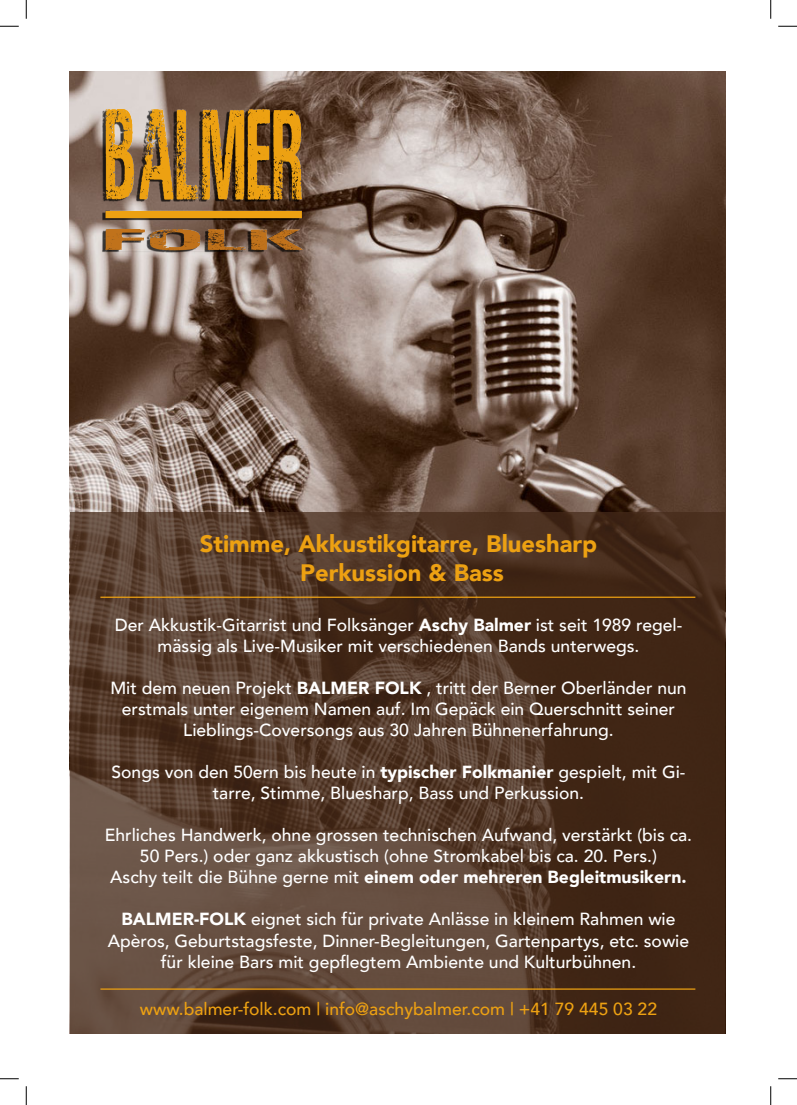
<style>
.page{position:relative;width:797px;height:1105px;background:#fff}
.page>*{position:absolute;margin:0;border:0;box-sizing:border-box;transform-origin:0 0}
.t1{font:900 23.75px "Avenir";color:#eda112}
.t2{font:500 17.5px/21px "Avenir";color:#fff;text-align:center}
.t3{font:900 17.5px "Avenir";color:#fff}
.t4{font:500 17.5px "Avenir";color:#eda112}
.s1{font-weight:900}
.s2{font-weight:500}
</style>
<div class="page">
<img style="left:70px;top:71px;width:655px;height:962px">
<svg style="left:71px;top:512px;width:654px;height:522px;background:#53392a"></svg>
<img style="left:101px;top:104px;width:204px;height:152px">
<hr style="left:100px;top:988px;width:595px;height:2px;background:#eda112">
<hr style="left:100px;top:597px;width:595px;height:1px;background:#eda112">
<svg style="left:0;top:25px;width:19px;height:2px"></svg>
<svg style="left:778px;top:25px;width:19px;height:2px"></svg>
<svg style="left:0;top:1078px;width:19px;height:1px"></svg>
<svg style="left:778px;top:1078px;width:19px;height:1px"></svg>
<svg style="left:25px;top:0;width:2px;height:19px"></svg>
<svg style="left:25px;top:1086px;width:2px;height:19px"></svg>
<svg style="left:770px;top:0;width:1px;height:19px"></svg>
<svg style="left:770px;top:1086px;width:1px;height:19px"></svg>
<p class="t1" style="left:200px;top:523px;width:399px">Stimme, Akkustikgitarre, Bluesharp</p>
<p class="t1" style="left:300px;top:552px;width:205px">Perkussion &amp; Bass</p>
<p class="t2" style="left:115px;top:614px;width:569px">Der Akkustik-Gitarrist und Folksänger <span class="s1">Aschy Balmer</span> ist seit 1989 regel&shy;mässig als Live-Musiker mit verschiedenen Bands unterwegs.</p>
<p class="t2" style="left:110px;top:677px;width:577px">Mit dem neuen Projekt <span class="s1">BALMER FOLK</span> , tritt der Berner Oberländer nun erstmals unter eigenem Namen auf. Im Gepäck ein Querschnitt seiner<br>Lieblings-Coversongs aus 30 Jahren Bühnenerfahrung.</p>
<p class="t2" style="left:111px;top:761px;width:575px">Songs von den 50ern bis heute in <span class="s1">typischer Folkmanier</span> gespielt, mit Gi&shy;tarre, Stimme, Bluesharp, Bass und Perkussion.</p>
<p class="t2" style="left:105px;top:824px;width:589px">Ehrliches Handwerk, ohne grossen technischen Aufwand, verstärkt (bis ca.<br>50 Pers.) oder ganz akkustisch (ohne Stromkabel bis ca. 20. Pers.)</p>
<p class="t3" style="left:110px;top:862px;width:578px"><span class="s2">Aschy teilt die Bühne gerne mit</span> einem oder mehreren Begleitmusikern.</p>
<p class="t2" style="left:108px;top:908px;width:583px"><span class="s1">BALMER-FOLK</span> eignet sich für private Anlässe in kleinem Rahmen wie<br>Apèros, Geburtstagsfeste, Dinner-Begleitungen, Gartenpartys, etc. sowie für kleine Bars mit gepflegtem Ambiente und Kulturbühnen.</p>
<p class="t4" style="left:140px;top:993px;width:518px">www.balmer-folk.com | info@aschybalmer.com | +41 79 445 03 22</p>
</div>
